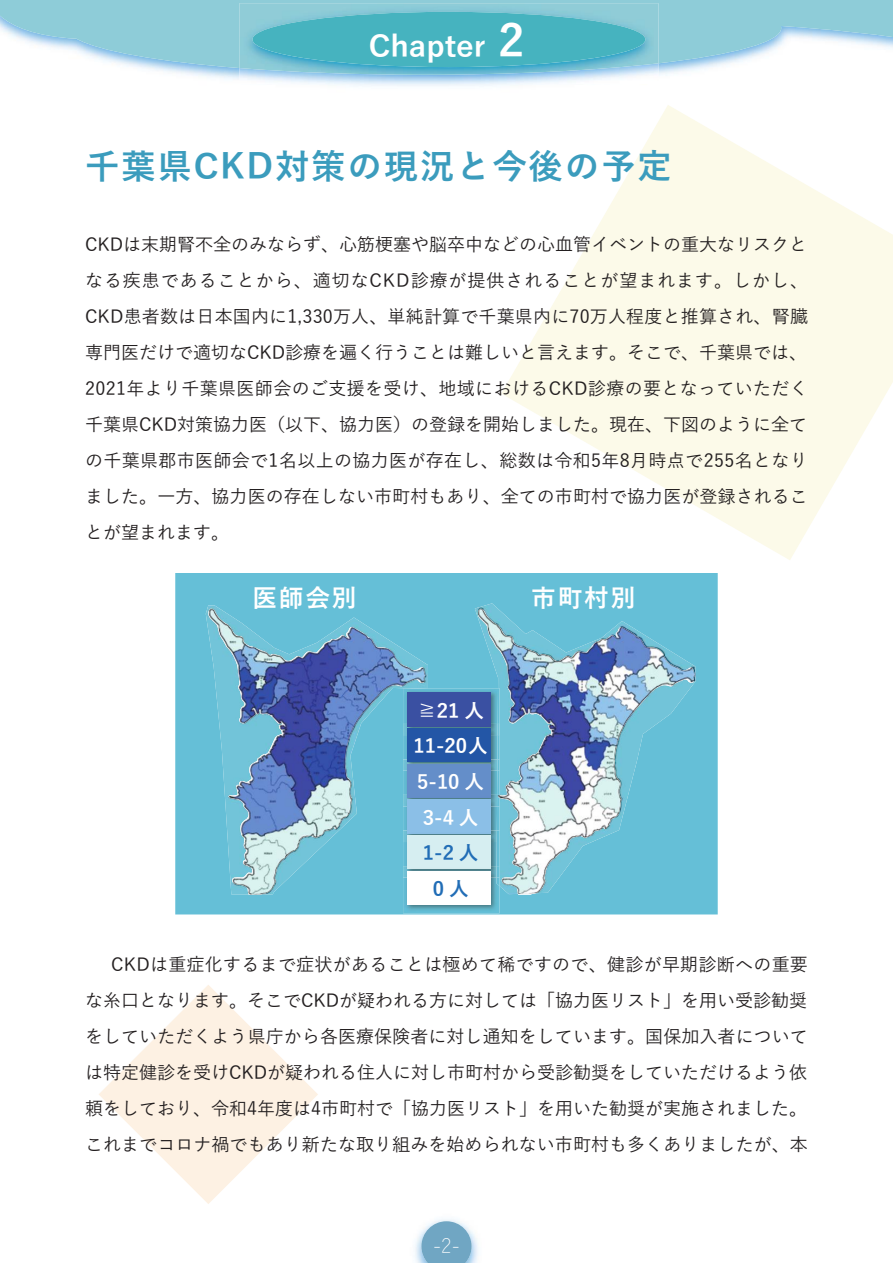
<style>
.page{position:relative;width:893px;height:1263px;background:#fff}
.page>*{position:absolute;margin:0;border:0;box-sizing:border-box;transform-origin:0 0}
.t1{font:700 34.5px "Yu Gothic";letter-spacing:.05em;color:#3b9cbd}
.t2{font:700 30px "Yu Gothic";color:#fff}
.t3{font:700 24.6px "Yu Gothic";letter-spacing:.075em;color:#fff}
.t4{font:700 19.8px/35.7px "Yu Gothic";color:#fff;text-align:center}
.t5{font:700 19.8px/35.7px "Yu Gothic";color:#216db6;text-align:center}
.t6{font:300 19.5px "Yu Gothic";color:#fff}
.t7{font:500 18px/36px "Yu Gothic";letter-spacing:.005em;color:#231f20;text-align:justify}
.s1{font-size:45px}
</style>
<div class="page">
<svg style="left:501px;top:105px;width:392px;height:455px;fill:#fcfae9"></svg>
<svg style="left:99px;top:985px;width:219px;height:219px"></svg>
<div style="left:175px;top:573px;width:543px;height:341px;background:#65bfd7"></div>
<svg style="left:283px;top:609px;width:142px;height:285px;background:#65a1c9"></svg>
<svg style="left:500px;top:609px;width:195px;height:286px;background:#7cbbd4"></svg>
<img style="left:475px;top:608px;width:103px;height:188px">
<img style="left:477px;top:609px;width:75px;height:276px">
<img style="left:403px;top:688px;width:94px;height:178px">
<img style="left:497px;top:688px;width:3px;height:107px">
<div style="left:407px;top:692px;width:83px;height:34px;background:#3a50a2"></div>
<img style="left:403px;top:724px;width:95px;height:11px">
<svg style="left:498px;top:724px;width:2px;height:11px"></svg>
<img style="left:407px;top:724px;width:83px;height:2px">
<div style="left:407px;top:728px;width:83px;height:34px;background:#2356a6"></div>
<img style="left:403px;top:759px;width:94px;height:12px">
<svg style="left:497px;top:759px;width:3px;height:12px"></svg>
<img style="left:407px;top:759px;width:83px;height:3px">
<div style="left:407px;top:764px;width:83px;height:33px;background:#648ec9"></div>
<img style="left:496px;top:806px;width:4px;height:60px">
<img style="left:403px;top:795px;width:94px;height:11px">
<svg style="left:497px;top:795px;width:3px;height:11px"></svg>
<img style="left:407px;top:795px;width:83px;height:2px">
<div style="left:407px;top:799px;width:83px;height:34px;background:#8bbfe7"></div>
<img style="left:403px;top:830px;width:94px;height:12px">
<svg style="left:497px;top:830px;width:3px;height:12px"></svg>
<img style="left:407px;top:830px;width:83px;height:3px">
<div style="left:407px;top:835px;width:83px;height:34px;background:#d6eef1"></div>
<img style="left:403px;top:878px;width:97px;height:35px">
<img style="left:403px;top:866px;width:93px;height:12px">
<svg style="left:496px;top:866px;width:4px;height:12px"></svg>
<img style="left:407px;top:866px;width:83px;height:3px">
<div style="left:407px;top:871px;width:83px;height:33px;background:#fff"></div>
<img style="left:206px;top:605px;width:77px;height:289px">
<img style="left:208px;top:609px;width:75px;height:274px">
<svg style="left:404px;top:688px;width:24px;height:1px"></svg>
<img style="left:415px;top:1219px;width:63px;height:44px">
<svg style="left:421px;top:1221px;width:51px;height:42px;background:#84b3cc"></svg>
<svg style="left:0;top:0;width:893px;height:68px;fill:#8eccd8"></svg>
<img style="left:239px;top:3px;width:419px;height:72px">
<div style="left:252px;top:12px;width:393px;height:55px;background:#46b3bf;border-radius:50%"></div>
<h2 class="t2" style="left:369px;top:29px;width:157px">Chapter <span class="s1">2</span></h2>
<h1 class="t1" style="left:85px;top:147px;width:588px">千葉県CKD対策の現況と今後の予定</h1>
<p class="t7" style="left:85px;top:224px;width:725px">CKDは末期腎不全のみならず、心筋梗塞や脳卒中などの心血管イベントの重大なリスクとなる疾患であることから、適切なCKD診療が提供されることが望まれます。しかし、CKD患者数は日本国内に1,330万人、単純計算で千葉県内に70万人程度と推算され、腎臓専門医だけで適切なCKD診療を遍く行うことは難しいと言えます。そこで、千葉県では、2021年より千葉県医師会のご支援を受け、地域におけるCKD診療の要となっていただく千葉県CKD対策協力医（以下、協力医）の登録を開始しました。現在、下図のように全ての千葉県郡市医師会で1名以上の協力医が存在し、総数は令和5年8月時点で255名となりました。一方、協力医の存在しない市町村もあり、全ての市町村で協力医が登録されることが望まれます。</p>
<h3 class="t3" style="left:252px;top:584px;width:106px">医師会別</h3>
<h3 class="t3" style="left:531px;top:584px;width:106px">市町村別</h3>
<p class="t4" style="left:414px;top:693px;width:76px">≧21 人<br>11-20人<br>5-10 人<br>3-4 人</p>
<p class="t5" style="left:423px;top:836px;width:57px">1-2 人<br>0人</p>
<p class="t7" style="left:85px;top:944px;width:724px;text-indent:26px">CKDは重症化するまで症状があることは極めて稀ですので、健診が早期診断への重要な糸口となります。そこでCKDが疑われる方に対しては「協力医リスト」を用い受診勧奨をしていただくよう県庁から各医療保険者に対し通知をしています。国保加入者については特定健診を受けCKDが疑われる住人に対し市町村から受診勧奨をしていただけるよう依頼をしており、令和4年度は4市町村で「協力医リスト」を用いた勧奨が実施されました。これまでコロナ禍でもあり新たな取り組みを始められない市町村も多くありましたが、本</p>
<p class="t6" style="left:433px;top:1227px;width:28px">-2-</p>
</div>
